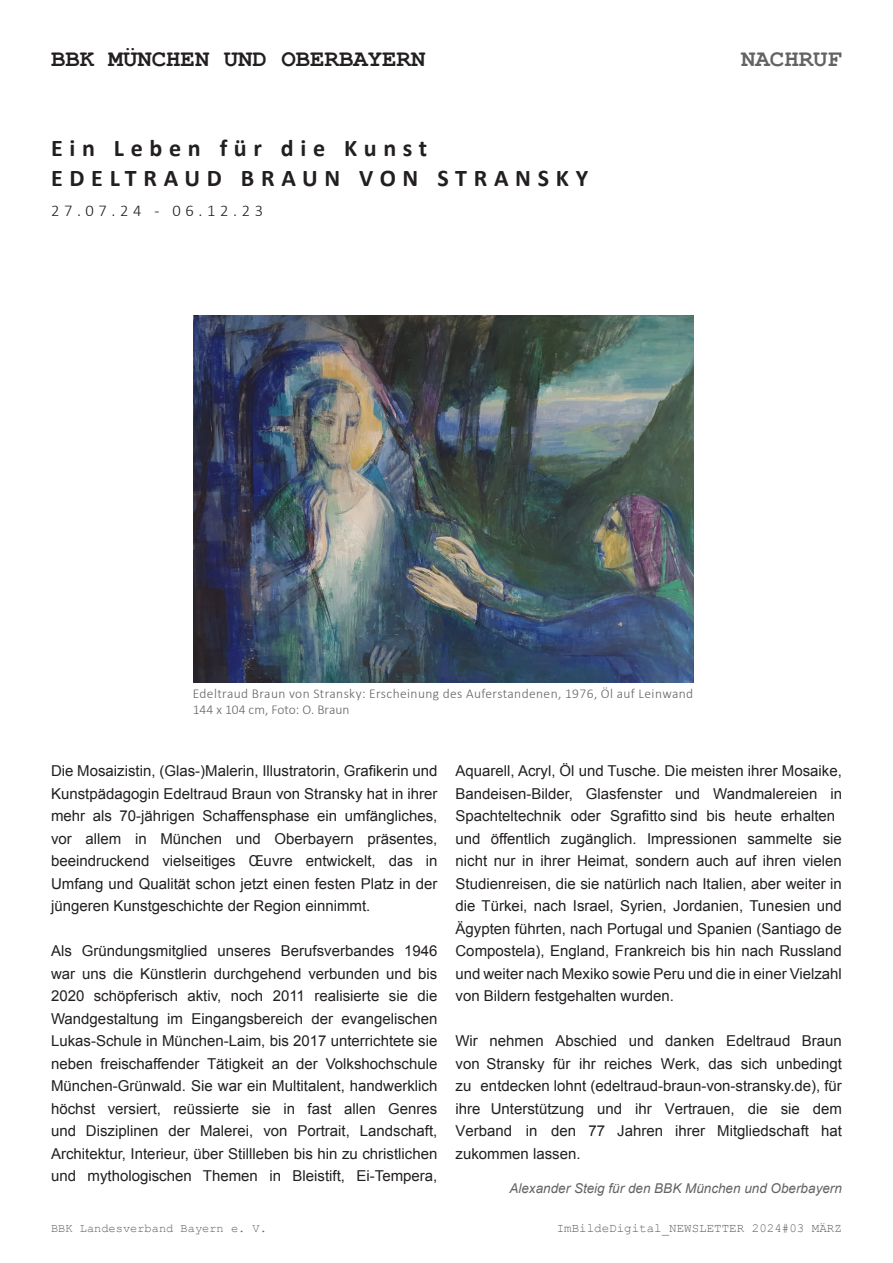
<style>
.page{position:relative;width:893px;height:1263px;background:#fff}
.page>*{position:absolute;margin:0;border:0;box-sizing:border-box;transform-origin:0 0}
.t1{font:700 24px/30px "Calibri";letter-spacing:.28em;color:#231f20}
.t2{font:700 24px "Courier New";color:#231f20}
.t3{font:700 24px "Courier New";color:#636366}
.t4{font:300 16.5px "Calibri";letter-spacing:.28em;color:#231f20}
.t5{font:15px/22.5px "Arial";color:#231f20;text-align:justify}
.t6{font:300 13.5px/16.2px "Calibri";letter-spacing:.03em;color:#636366}
.t7{font:italic 13.5px "Arial";color:#636366}
.t8{font:12.45px "Courier New";color:#636366}
.t9{font:12px "Courier New";color:#636366}
</style>
<div class="page">
<img style="left:193px;top:316px;width:500px;height:367px">
<h1 class="t2" style="left:51px;top:44px;width:376px">BBK MÜNCHEN UND OBERBAYERN</h1>
<h1 class="t3" style="left:741px;top:44px;width:102px">NACHRUF</h1>
<h1 class="t1" style="left:51px;top:132px;width:539px">Ein Leben für die Kunst<br>EDELTRAUD BRAUN VON STRANSKY</h1>
<p class="t4" style="left:51px;top:200px;width:214px">27.07.24 - 06.12.23</p>
<p class="t6" style="left:193px;top:684px;width:502px">Edeltraud Braun von Stransky: Erscheinung des Auferstandenen, 1976, Öl auf Leinwand<br>144 x 104 cm, Foto: O. Braun</p>
<p class="t5" style="left:51px;top:760px;width:388px">Die Mosaizistin, (Glas-)Malerin, Illustratorin, Grafikerin und Kunstpädagogin Edeltraud Braun von Stransky hat in ihrer mehr als 70-jährigen Schaffensphase ein umfängliches, vor allem in München und Oberbayern präsentes, beeindruckend vielseitiges Œuvre entwickelt, das in Umfang und Qualität schon jetzt einen festen Platz in der jüngeren Kunstgeschichte der Region einnimmt.</p>
<p class="t5" style="left:51px;top:940px;width:388px">Als Gründungsmitglied unseres Berufsverbandes 1946 war uns die Künstlerin durchgehend verbunden und bis 2020 schöpferisch aktiv, noch 2011 realisierte sie die Wandgestaltung im Eingangsbereich der evangelischen Lukas-Schule in München-Laim, bis 2017 unterrichtete sie neben freischaffender Tätigkeit an der Volkshochschule München-Grünwald. Sie war ein Multitalent, handwerklich höchst versiert, reüssierte sie in fast allen Genres und Disziplinen der Malerei, von Portrait, Landschaft, Architektur, Interieur, über Stillleben bis hin zu christlichen und mythologischen Themen in Bleistift, Ei-Tempera,</p>
<p class="t5" style="left:455px;top:760px;width:388px;text-align:left">Aquarell, Acryl, Öl und Tusche. Die meisten ihrer Mosaike, Bandeisen-Bilder, Glasfenster und Wandmalereien in Spachteltechnik oder Sgrafitto sind bis heute erhalten und öffentlich zugänglich. Impressionen sammelte sie nicht nur in ihrer Heimat, sondern auch auf ihren vielen Studienreisen, die sie natürlich nach Italien, aber weiter in die Türkei, nach Israel, Syrien, Jordanien, Tunesien und Ägypten führten, nach Portugal und Spanien (Santiago de Compostela), England, Frankreich bis hin nach Russland und weiter nach Mexiko sowie Peru und die in einer Vielzahl von Bildern festgehalten wurden.</p>
<p class="t5" style="left:455px;top:1030px;width:388px">Wir nehmen Abschied und danken Edeltraud Braun von Stransky für ihr reiches Werk, das sich unbedingt zu entdecken lohnt (edeltraud-braun-von-stransky.de), für ihre Unterstützung und ihr Vertrauen, die sie dem Verband in den 77 Jahren ihrer Mitgliedschaft hat zukommen lassen.</p>
<p class="t7" style="left:509px;top:1180px;width:334px">Alexander Steig für den BBK München und Oberbayern</p>
<p class="t9" style="left:51px;top:1221px;width:218px">BBK Landesverband Bayern e. V.</p>
<p class="t8" style="left:557px;top:1221px;width:287px">ImBildeDigital_NEWSLETTER 2024#03 MÄRZ</p>
</div>
